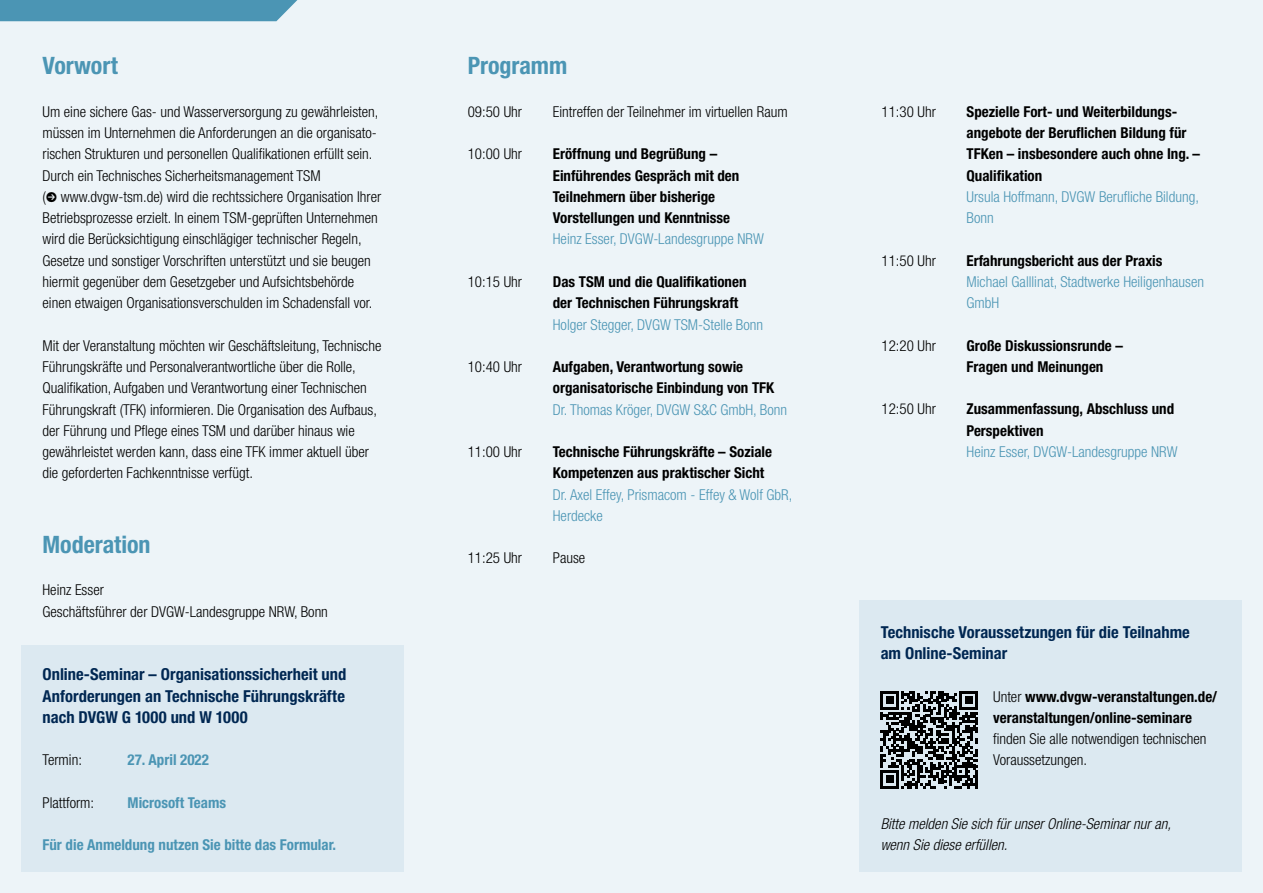
<style>
.page{position:relative;width:1263px;height:893px;background:#edf4f8}
.page>*{position:absolute;margin:0;border:0;box-sizing:border-box;transform-origin:0 0}
.t1{font:700 condensed 24px "Helvetica Neue LT Std";color:#4b95b4}
.t2{font:700 condensed 16.5px/21.3px "Helvetica Neue LT Std";color:#002752}
.t3{font:300 condensed 15px/21.3px "Helvetica Neue LT Std";color:#000}
.t4{font:700 condensed 15px/21.3px "Helvetica Neue LT Std";color:#000}
.t5{font:300 condensed 15px/21.3px "Helvetica Neue LT Std";color:#4b95b4}
.t6{font:italic 300 condensed 15px/21.3px "Helvetica Neue LT Std";color:#000}
.t7{font:700 condensed 15px "Helvetica Neue LT Std";color:#4b95b4}
.s1{font-weight:300}
</style>
<div class="page">
<div style="left:0;top:0;width:297px;height:21px;background:#4b95b4"></div>
<div style="left:859px;top:601px;width:383px;height:271px;background:#dce9f1"></div>
<svg style="left:880px;top:691px;width:98px;height:98px"></svg>
<hr style="left:975px;top:770px;width:3px;height:19px;background:#000">
<div style="left:21px;top:645px;width:383px;height:227px;background:#dce9f1"></div>
<h1 class="t1" style="left:43px;top:51px;width:77px">Vorwort</h1>
<p class="t3" style="left:43px;top:101px;width:340px">Um eine sichere Gas- und Wasserversorgung zu gewährleisten, müssen im Unternehmen die Anforderungen an die organisato&shy;rischen Strukturen und personellen Qualifikationen erfüllt sein.<br>Durch ein Technisches Sicherheitsmanagement TSM<br>( www.dvgw-tsm.de) wird die rechtssichere Organisation Ihrer Betriebsprozesse erzielt. In einem TSM-geprüften Unternehmen wird die Berücksichtigung einschlägiger technischer Regeln, Gesetze und sonstiger Vorschriften unterstützt und sie beugen hiermit gegenüber dem Gesetzgeber und Aufsichtsbehörde einen etwaigen Organisationsverschulden im Schadensfall vor.</p>
<p class="t3" style="left:43px;top:335px;width:340px">Mit der Veranstaltung möchten wir Geschäftsleitung, Technische Führungskräfte und Personalverantwortliche über die Rolle, Qualifikation, Aufgaben und Verantwortung einer Technischen Führungskraft (TFK) informieren. Die Organisation des Aufbaus, der Führung und Pflege eines TSM und darüber hinaus wie gewährleistet werden kann, dass eine TFK immer aktuell über die geforderten Fachkenntnisse verfügt.</p>
<h1 class="t1" style="left:43px;top:530px;width:110px">Moderation</h1>
<p class="t3" style="left:43px;top:579px;width:287px">Heinz Esser<br>Geschäftsführer der DVGW-Landesgruppe NRW, Bonn</p>
<p class="t2" style="left:43px;top:664px;width:305px;text-align:justify">Online-Seminar – Organisationssicherheit und Anforderungen an Technische Führungskräfte nach DVGW G 1000 und W 1000</p>
<p class="t3" style="left:43px;top:749px;width:41px">Termin:</p>
<p class="t7" style="left:128px;top:751px;width:83px">27. April 2022</p>
<p class="t3" style="left:43px;top:792px;width:53px">Plattform:</p>
<p class="t7" style="left:128px;top:793px;width:100px">Microsoft Teams</p>
<p class="t7" style="left:43px;top:836px;width:295px">Für die Anmeldung nutzen Sie bitte das Formular.</p>
<h1 class="t1" style="left:468px;top:51px;width:101px">Programm</h1>
<p class="t3" style="left:468px;top:101px;width:56px">09:50 Uhr</p>
<p class="t3" style="left:553px;top:101px;width:236px">Eintreffen der Teilnehmer im virtuellen Raum</p>
<p class="t3" style="left:468px;top:143px;width:56px">10:00 Uhr</p>
<p class="t4" style="left:553px;top:143px;width:188px">Eröffnung und Begrüßung –<br>Einführendes Gespräch mit den<br>Teilnehmern über bisherige<br>Vorstellungen und Kenntnisse</p>
<p class="t5" style="left:553px;top:228px;width:213px">Heinz Esser, DVGW-Landesgruppe NRW</p>
<p class="t3" style="left:468px;top:271px;width:56px">10:15 Uhr</p>
<p class="t4" style="left:553px;top:271px;width:195px">Das TSM und die Qualifikationen der Technischen Führungskraft</p>
<p class="t5" style="left:553px;top:313px;width:212px">Holger Stegger, DVGW TSM-Stelle Bonn</p>
<p class="t3" style="left:468px;top:356px;width:56px">10:40 Uhr</p>
<p class="t4" style="left:553px;top:356px;width:223px">Aufgaben, Verantwortung sowie organisatorische Einbindung von TFK</p>
<p class="t5" style="left:553px;top:398px;width:236px">Dr. Thomas Kröger, DVGW S&amp;C GmbH, Bonn</p>
<p class="t3" style="left:468px;top:441px;width:56px">11:00 Uhr</p>
<p class="t4" style="left:553px;top:441px;width:221px">Technische Führungskräfte – Soziale<br>Kompetenzen aus praktischer Sicht</p>
<p class="t5" style="left:553px;top:484px;width:241px">Dr. Axel Effey, Prismacom - Effey &amp; Wolf GbR,<br>Herdecke</p>
<p class="t3" style="left:468px;top:547px;width:56px">11:25 Uhr</p>
<p class="t3" style="left:553px;top:547px;width:34px">Pause</p>
<p class="t3" style="left:881px;top:101px;width:56px">11:30 Uhr</p>
<p class="t4" style="left:966px;top:101px;width:235px">Spezielle Fort- und Weiterbildungs&shy;angebote der Beruflichen Bildung für<br>TFKen – insbesondere auch ohne Ing. –<br>Qualifikation</p>
<p class="t5" style="left:966px;top:186px;width:234px">Ursula Hoffmann, DVGW Berufliche Bildung,<br>Bonn</p>
<p class="t3" style="left:881px;top:250px;width:56px">11:50 Uhr</p>
<p class="t4" style="left:966px;top:249px;width:197px">Erfahrungsbericht aus der Praxis</p>
<p class="t5" style="left:966px;top:271px;width:239px">Michael Galllinat, Stadtwerke Heiligenhausen<br>GmbH</p>
<p class="t3" style="left:881px;top:335px;width:56px">12:20 Uhr</p>
<p class="t4" style="left:966px;top:334px;width:158px">Große Diskussionsrunde –<br>Fragen und Meinungen</p>
<p class="t3" style="left:881px;top:398px;width:56px">12:50 Uhr</p>
<p class="t4" style="left:966px;top:398px;width:209px">Zusammenfassung, Abschluss und<br>Perspektiven</p>
<p class="t5" style="left:966px;top:441px;width:213px">Heinz Esser, DVGW-Landesgruppe NRW</p>
<p class="t2" style="left:881px;top:621px;width:311px">Technische Voraussetzungen für die Teilnahme am Online-Seminar</p>
<p class="t4" style="left:993px;top:685px;width:226px"><span class="s1">Unter</span> www.dvgw-veranstaltungen.de/ veranstaltungen/online-seminare</p>
<p class="t3" style="left:993px;top:728px;width:215px">finden Sie alle notwendigen technischen<br>Voraussetzungen.</p>
<p class="t6" style="left:881px;top:814px;width:292px">Bitte melden Sie sich für unser Online-Seminar nur an, wenn Sie diese erfüllen.</p>
</div>
